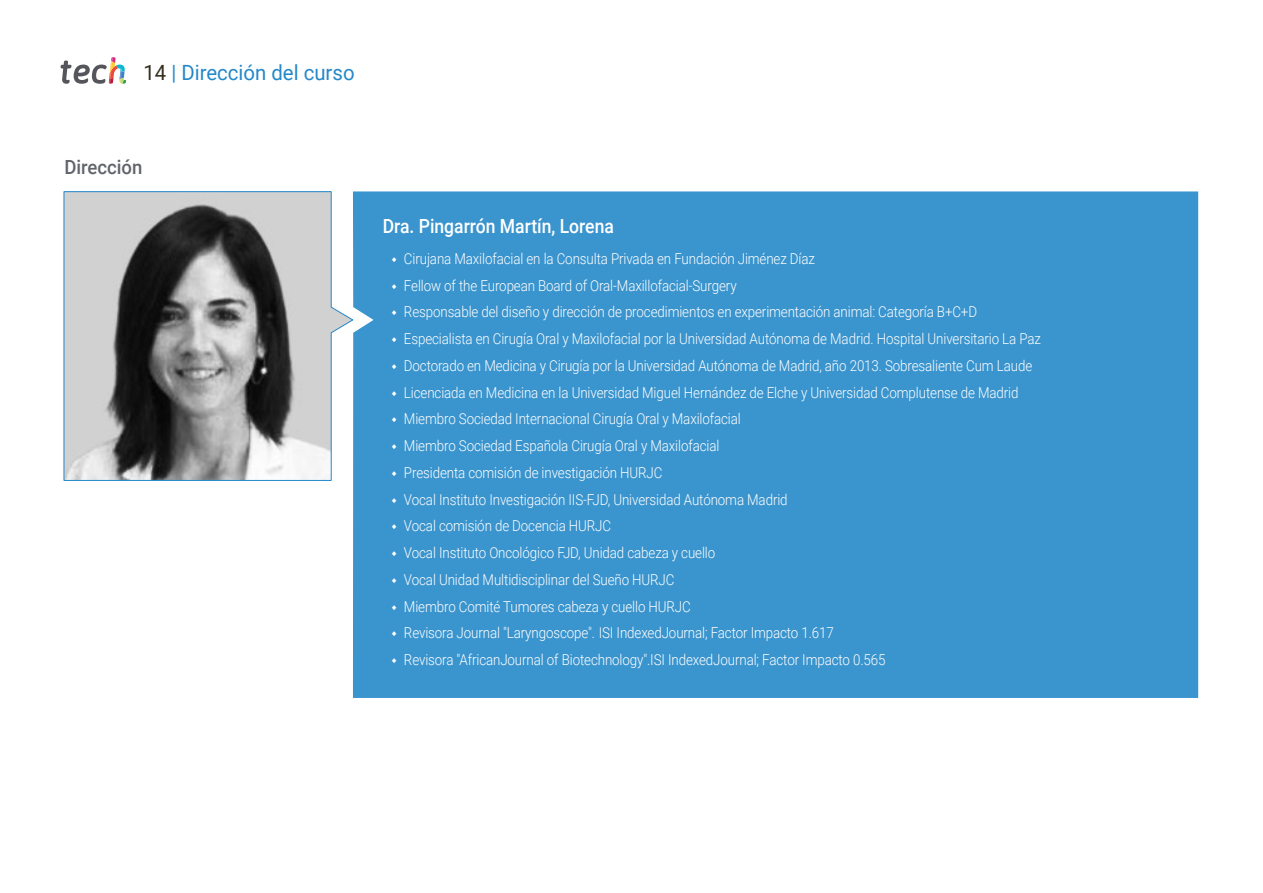
<style>
.page{position:relative;width:1263px;height:893px;background:#fff}
.page>*{position:absolute;margin:0;border:0;box-sizing:border-box;transform-origin:0 0}
.t1{font:21px "Roboto";color:#2488c9}
.t2{font:500 19.5px "Roboto";color:#fff;scale:.9 1}
.t3{font:500 19.5px "Roboto";color:#61646a;scale:.95 1}
.t4{font:300 15px/26.7px "Roboto";letter-spacing:-.01em;color:#fff;scale:.89 1}
.s1{color:#312e20}
</style>
<div class="page">
<svg style="left:61px;top:57px;width:65px;height:27px"></svg>
<div style="left:353px;top:191px;width:845px;height:507px;background:#3a94ce"></div>
<svg style="left:64px;top:191px;width:289px;height:290px;background:#999a9b"></svg>
<svg style="left:392px;top:257px;width:4px;height:5px"></svg>
<svg style="left:392px;top:284px;width:4px;height:5px"></svg>
<svg style="left:392px;top:310px;width:4px;height:5px"></svg>
<svg style="left:392px;top:337px;width:4px;height:5px"></svg>
<svg style="left:392px;top:364px;width:4px;height:5px"></svg>
<svg style="left:392px;top:391px;width:4px;height:5px"></svg>
<svg style="left:392px;top:417px;width:4px;height:5px"></svg>
<svg style="left:392px;top:444px;width:4px;height:5px"></svg>
<svg style="left:392px;top:471px;width:4px;height:5px"></svg>
<svg style="left:392px;top:498px;width:4px;height:5px"></svg>
<svg style="left:392px;top:524px;width:4px;height:5px"></svg>
<svg style="left:392px;top:551px;width:4px;height:5px"></svg>
<svg style="left:392px;top:578px;width:4px;height:5px"></svg>
<svg style="left:392px;top:605px;width:4px;height:5px"></svg>
<svg style="left:392px;top:631px;width:4px;height:5px"></svg>
<svg style="left:392px;top:658px;width:4px;height:5px"></svg>
<h1 class="t1" style="left:144px;top:57px;width:213px"><span class="s1">14</span> | Dirección del curso</h1>
<h2 class="t3" style="left:64px;top:154px;width:84px">Dirección</h2>
<h2 class="t2" style="left:383px;top:212px;width:258px">Dra. Pingarrón Martín, Lorena</h2>
<p class="t4" style="left:404px;top:245px;width:717px">Cirujana Maxilofacial en la Consulta Privada en Fundación Jiménez Díaz<br>Fellow of the European Board of Oral-Maxillofacial-Surgery<br>Responsable del diseño y dirección de procedimientos en experimentación animal: Categoría B+C+D Especialista en Cirugía Oral y Maxilofacial por la Universidad Autónoma de Madrid. Hospital Universitario La Paz Doctorado en Medicina y Cirugía por la Universidad Autónoma de Madrid, año 2013. Sobresaliente Cum Laude Licenciada en Medicina en la Universidad Miguel Hernández de Elche y Universidad Complutense de Madrid Miembro Sociedad Internacional Cirugía Oral y Maxilofacial<br>Miembro Sociedad Española Cirugía Oral y Maxilofacial<br>Presidenta comisión de investigación HURJC<br>Vocal Instituto Investigación IIS-FJD, Universidad Autónoma Madrid<br>Vocal comisión de Docencia HURJC<br>Vocal Instituto Oncológico FJD, Unidad cabeza y cuello<br>Vocal Unidad Multidisciplinar del Sueño HURJC<br>Miembro Comité Tumores cabeza y cuello HURJC<br>Revisora Journal "Laryngoscope". ISI IndexedJournal; Factor Impacto 1.617<br>Revisora "AfricanJournal of Biotechnology".ISI IndexedJournal; Factor Impacto 0.565</p>
</div>
